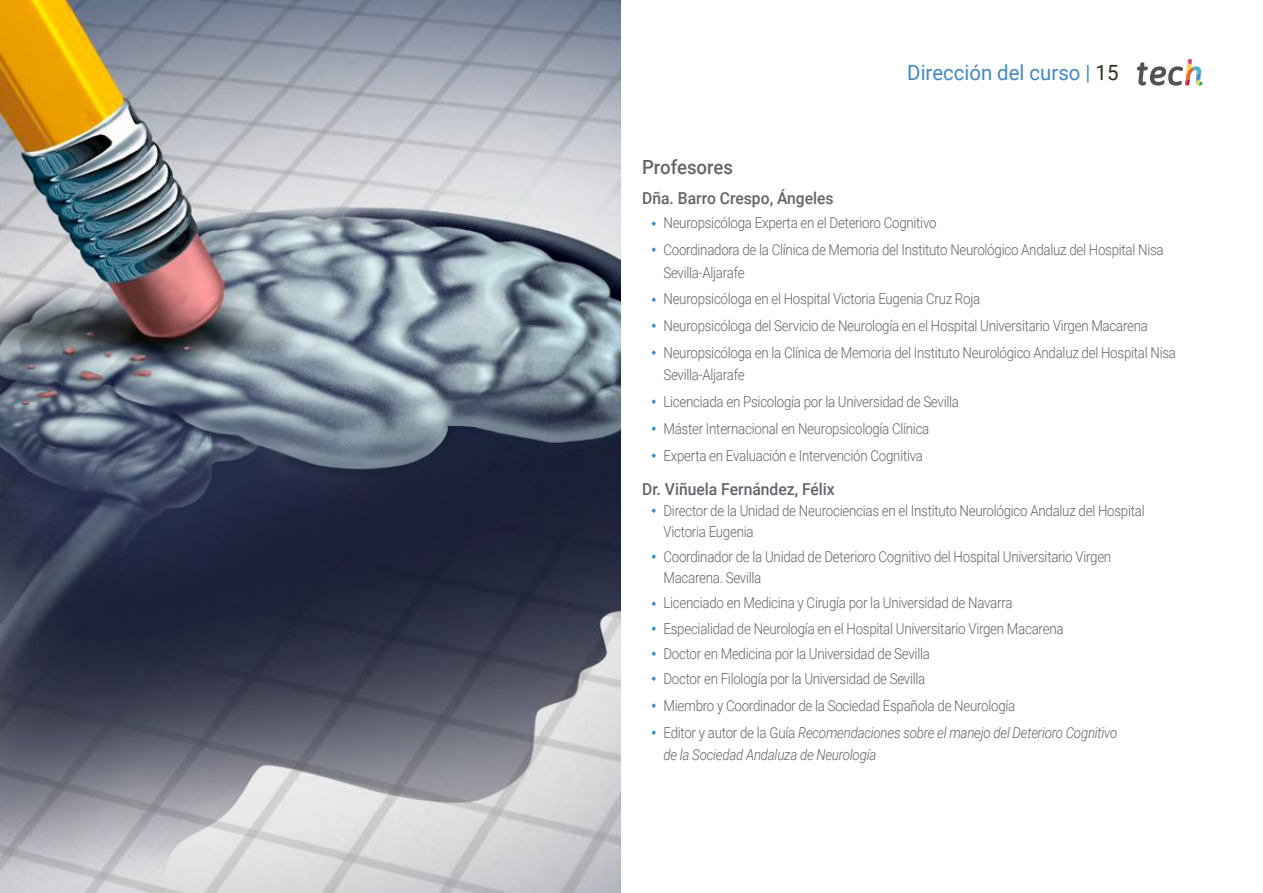
<style>
.page{position:relative;width:1263px;height:893px;background:#fff}
.page>*{position:absolute;margin:0;border:0;box-sizing:border-box;transform-origin:0 0}
.t1{font:21px "Roboto";color:#4089c5}
.t2{font:500 19.5px "Roboto";color:#61646a;scale:.95 1}
.t3{font:500 16.5px "Roboto";color:#61646a;scale:.95 1}
.t4{font:300 15px/26.7px "Roboto";letter-spacing:-.02em;color:#61646a;scale:.89 1}
.t5{font:italic 300 15px "Roboto";letter-spacing:-.02em;color:#61646a;scale:.89 1}
.s1{color:#312e20}
.s2{font-style:italic}
</style>
<div class="page">
<svg style="left:1137px;top:59px;width:65px;height:27px"></svg>
<img style="left:0;top:0;width:621px;height:893px">
<h1 class="t1" style="left:907px;top:57px;width:213px">Dirección del curso | <span class="s1">15</span></h1>
<h2 class="t2" style="left:642px;top:154px;width:97px">Profesores</h2>
<p class="t3" style="left:642px;top:186px;width:203px">Dña. Barro Crespo, Ángeles</p>
<p class="t4" style="left:663px;top:209px;width:564px">Neuropsicóloga Experta en el Deterioro Cognitivo<br>Coordinadora de la Clínica de Memoria del Instituto Neurológico Andaluz del Hospital Nisa</p>
<p class="t4" style="left:663px;top:258px;width:577px">Sevilla-Aljarafe<br>Neuropsicóloga en el Hospital Victoria Eugenia Cruz Roja<br>Neuropsicóloga del Servicio de Neurología en el Hospital Universitario Virgen Macarena Neuropsicóloga en la Clínica de Memoria del Instituto Neurológico Andaluz del Hospital Nisa</p>
<p class="t4" style="left:663px;top:361px;width:334px">Sevilla-Aljarafe<br>Licenciada en Psicología por la Universidad de Sevilla Máster Internacional en Neuropsicología Clínica Experta en Evaluación e Intervención Cognitiva</p>
<p class="t3" style="left:642px;top:477px;width:204px">Dr. Viñuela Fernández, Félix</p>
<p class="t4" style="left:663px;top:499px;width:542px;line-height:21px">Director de la Unidad de Neurociencias en el Instituto Neurológico Andaluz del Hospital<br>Victoria Eugenia</p>
<p class="t4" style="left:663px;top:546px;width:505px;line-height:21px">Coordinador de la Unidad de Deterioro Cognitivo del Hospital Universitario Virgen<br>Macarena. Sevilla</p>
<p class="t4" style="left:663px;top:590px;width:451px;line-height:25.2px">Licenciado en Medicina y Cirugía por la Universidad de Navarra Especialidad de Neurología en el Hospital Universitario Virgen Macarena Doctor en Medicina por la Universidad de Sevilla<br>Doctor en Filología por la Universidad de Sevilla</p>
<p class="t4" style="left:663px;top:691px;width:512px">Miembro y Coordinador de la Sociedad Española de Neurología<br>Editor y autor de la Guía <span class="s2">Recomendaciones sobre el manejo del Deterioro Cognitivo</span></p>
<p class="t5" style="left:663px;top:744px;width:241px">de la Sociedad Andaluza de Neurología</p>
</div>
